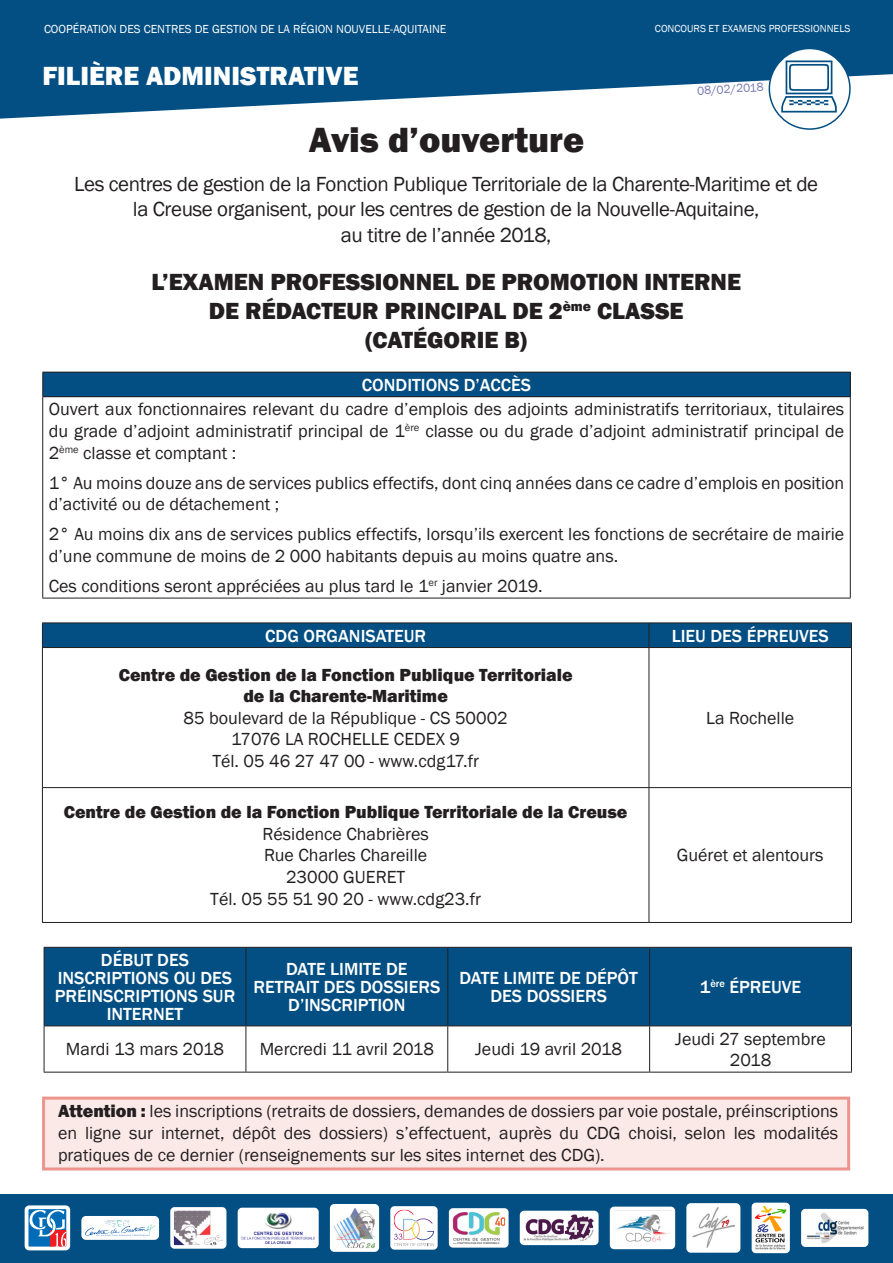
<style>
.page{position:relative;width:893px;height:1263px;background:#fff}
.page>*{position:absolute;margin:0;border:0;box-sizing:border-box;transform-origin:0 0}
.t1{font:800 36px "Franklin Gothic";color:#231f20}
.t2{font:800 27px "Franklin Gothic";color:#fff}
.t3{font:800 24px/28.8px "Franklin Gothic";color:#231f20;text-align:center}
.t4{font:21px/25.2px "Franklin Gothic";letter-spacing:-.02em;color:#231f20;text-align:center}
.conditions_acces{font:18px/21.6px "Franklin Gothic";color:#231f20;text-align:justify}
.t5{font:500 18px/18px "Franklin Gothic";color:#fff;text-align:center}
.conditions_acces-2{font:800 18px "Franklin Gothic";color:#231f20}
.t6{font:12px "Franklin Gothic";color:#fff}
.t7{font:12px "Franklin Gothic";color:#7477b0}
.t8{font:10.5px "Franklin Gothic";color:#fff}
.s1{font-weight:800}
</style>
<div class="page">
<div style="left:0;top:1194px;width:893px;height:69px;background:#034f83"></div>
<svg style="left:0;top:0;width:893px;height:119px;fill:#034f83"></svg>
<div style="left:769px;top:48px;width:81px;height:81px;background:#fff;border-radius:50%"></div>
<div style="left:769px;top:48px;width:82px;height:82px;border:2px solid #034f83;border-radius:50%"></div>
<svg style="left:781px;top:60px;width:56px;height:53px"></svg>
<div style="left:43px;top:372px;width:807px;height:25px;background:#034f83"></div>
<hr style="left:42px;top:372px;width:809px;height:1px;background:#231f20">
<svg style="left:42px;top:372px;width:1px;height:24px"></svg>
<svg style="left:850px;top:372px;width:1px;height:24px"></svg>
<hr style="left:42px;top:396px;width:809px;height:1px;background:#231f20">
<hr style="left:42px;top:397px;width:1px;height:201px;background:#231f20">
<hr style="left:850px;top:397px;width:1px;height:201px;background:#231f20">
<hr style="left:42px;top:598px;width:809px;height:1px;background:#231f20">
<div style="left:45px;top:948px;width:806px;height:77px;background:#034f83"></div>
<hr style="left:44px;top:947px;width:202px;height:1px;background:#231f20">
<hr style="left:44px;top:948px;width:1px;height:77px;background:#231f20">
<hr style="left:246px;top:947px;width:202px;height:1px;background:#231f20">
<hr style="left:246px;top:948px;width:1px;height:77px;background:#231f20">
<hr style="left:448px;top:947px;width:202px;height:1px;background:#231f20">
<hr style="left:447px;top:948px;width:1px;height:77px;background:#231f20">
<hr style="left:650px;top:947px;width:202px;height:1px;background:#231f20">
<hr style="left:649px;top:948px;width:1px;height:77px;background:#231f20">
<hr style="left:851px;top:948px;width:1px;height:77px;background:#231f20">
<hr style="left:44px;top:1025px;width:202px;height:1px;background:#231f20">
<hr style="left:44px;top:1026px;width:1px;height:46px;background:#231f20">
<hr style="left:246px;top:1025px;width:202px;height:1px;background:#231f20">
<hr style="left:246px;top:1026px;width:1px;height:46px;background:#231f20">
<hr style="left:448px;top:1025px;width:202px;height:1px;background:#231f20">
<hr style="left:447px;top:1026px;width:1px;height:46px;background:#231f20">
<hr style="left:650px;top:1025px;width:202px;height:1px;background:#231f20">
<hr style="left:649px;top:1026px;width:1px;height:46px;background:#231f20">
<hr style="left:851px;top:1026px;width:1px;height:46px;background:#231f20">
<hr style="left:44px;top:1072px;width:202px;height:1px;background:#231f20">
<hr style="left:246px;top:1072px;width:202px;height:1px;background:#231f20">
<hr style="left:448px;top:1072px;width:202px;height:1px;background:#231f20">
<hr style="left:650px;top:1072px;width:202px;height:1px;background:#231f20">
<hr style="left:42px;top:622px;width:607px;height:1px;background:#231f20">
<hr style="left:649px;top:622px;width:203px;height:1px;background:#231f20">
<div style="left:42px;top:623px;width:810px;height:24px;background:#034f83"></div>
<hr style="left:42px;top:647px;width:607px;height:1px;background:#231f20">
<hr style="left:42px;top:648px;width:1px;height:139px;background:#231f20">
<hr style="left:649px;top:647px;width:203px;height:1px;background:#231f20">
<hr style="left:649px;top:648px;width:1px;height:139px;background:#231f20">
<hr style="left:851px;top:648px;width:1px;height:139px;background:#231f20">
<hr style="left:42px;top:787px;width:607px;height:1px;background:#231f20">
<hr style="left:42px;top:788px;width:1px;height:134px;background:#231f20">
<hr style="left:649px;top:787px;width:203px;height:1px;background:#231f20">
<hr style="left:649px;top:788px;width:1px;height:134px;background:#231f20">
<hr style="left:851px;top:788px;width:1px;height:134px;background:#231f20">
<hr style="left:42px;top:922px;width:607px;height:1px;background:#231f20">
<hr style="left:649px;top:922px;width:203px;height:1px;background:#231f20">
<svg style="left:42px;top:1096px;width:808px;height:74px;background:#f9e2e0"></svg>
<svg style="left:30px;top:1210px;width:35px;height:35px"></svg>
<div style="left:25px;top:1205px;width:45px;height:45px;border:4px solid #fff;border-radius:3px"></div>
<svg style="left:86px;top:1221px;width:68px;height:14px"></svg>
<div style="left:81px;top:1216px;width:78px;height:24px;border:4px solid #fff;border-radius:3px"></div>
<img style="left:174px;top:1211px;width:48px;height:34px">
<div style="left:170px;top:1207px;width:56px;height:42px;border:3px solid #fff;border-radius:3px"></div>
<img style="left:243px;top:1213px;width:71px;height:30px">
<div style="left:238px;top:1208px;width:81px;height:40px;border:4px solid #fff;border-radius:3px"></div>
<img style="left:335px;top:1209px;width:39px;height:38px">
<div style="left:330px;top:1204px;width:49px;height:48px;border:4px solid #fff;border-radius:3px"></div>
<svg style="left:394px;top:1210px;width:40px;height:35px"></svg>
<div style="left:390px;top:1206px;width:48px;height:43px;border:3px solid #fff;border-radius:3px"></div>
<img style="left:453px;top:1212px;width:52px;height:31px">
<div style="left:449px;top:1208px;width:60px;height:39px;border:3px solid #fff;border-radius:3px"></div>
<img style="left:525px;top:1216px;width:69px;height:24px">
<div style="left:520px;top:1211px;width:79px;height:34px;border:4px solid #fff;border-radius:3px"></div>
<img style="left:614px;top:1210px;width:57px;height:35px">
<div style="left:610px;top:1206px;width:65px;height:43px;border:3px solid #fff;border-radius:3px"></div>
<img style="left:691px;top:1208px;width:44px;height:40px">
<div style="left:686px;top:1203px;width:54px;height:50px;border:4px solid #fff;border-radius:3px"></div>
<img style="left:756px;top:1207px;width:30px;height:42px">
<div style="left:752px;top:1203px;width:38px;height:50px;border:3px solid #fff;border-radius:3px"></div>
<img style="left:805px;top:1213px;width:59px;height:30px">
<div style="left:801px;top:1209px;width:67px;height:38px;border:3px solid #fff;border-radius:3px"></div>
<p class="t6" style="left:44px;top:22px;width:404px">COOPÉRATION DES CENTRES DE GESTION DE LA RÉGION NOUVELLE-AQUITAINE</p>
<p class="t8" style="left:655px;top:22px;width:197px">CONCOURS ET EXAMENS PROFESSIONNELS</p>
<p class="t2" style="left:43px;top:59px;width:318px">FILIÈRE ADMINISTRATIVE</p>
<p class="t7" style="left:697px;top:83px;width:68px;rotate:-3deg">08/02/2018</p>
<p class="t1" style="left:309px;top:117px;width:277px">Avis d’ouverture</p>
<p class="t4" style="left:74px;top:172px;width:745px">Les centres de gestion de la Fonction Publique Territoriale de la Charente-Maritime et de la Creuse organisent, pour les centres de gestion de la Nouvelle-Aquitaine,<br>au titre de l’année 2018,</p>
<p class="t3" style="left:151px;top:267px;width:591px">L’EXAMEN PROFESSIONNEL DE PROMOTION INTERNE<br>DE RÉDACTEUR PRINCIPAL DE 2<sup>ème</sup> CLASSE (CATÉGORIE B)</p>
<p class="t5" style="left:362px;top:376px;width:171px">CONDITIONS D’ACCÈS</p>
<p class="conditions_acces" style="left:49px;top:399px;width:797px">Ouvert aux fonctionnaires relevant du cadre d’emplois des adjoints administratifs territoriaux, titulaires du grade d’adjoint administratif principal de 1<sup>ère</sup> classe ou du grade d’adjoint administratif principal de 2<sup>ème</sup> classe et comptant :</p>
<p class="conditions_acces" style="left:49px;top:472px;width:797px">1° Au moins douze ans de services publics effectifs, dont cinq années dans ce cadre d’emplois en position d’activité ou de détachement ;</p>
<p class="conditions_acces" style="left:49px;top:524px;width:797px">2° Au moins dix ans de services publics effectifs, lorsqu’ils exercent les fonctions de secrétaire de mairie d’une commune de moins de 2 000 habitants depuis au moins quatre ans.</p>
<p class="conditions_acces" style="left:49px;top:576px;width:496px">Ces conditions seront appréciées au plus tard le 1<sup>er</sup> janvier 2019.</p>
<p class="t5" style="left:265px;top:627px;width:163px">CDG ORGANISATEUR</p>
<p class="t5" style="left:672px;top:627px;width:158px">LIEU DES ÉPREUVES</p>
<p class="conditions_acces-2" style="left:119px;top:663px;width:455px">Centre de Gestion de la Fonction Publique Territoriale</p>
<p class="conditions_acces-2" style="left:243px;top:684px;width:206px">de la Charente-Maritime</p>
<p class="conditions_acces" style="left:184px;top:707px;width:326px">85 boulevard de la République - CS 50002</p>
<p class="conditions_acces" style="left:231px;top:729px;width:230px">17076 LA ROCHELLE CEDEX 9</p>
<p class="conditions_acces" style="left:212px;top:751px;width:268px">Tél. 05 46 27 47 00 - www.cdg17.fr</p>
<p class="conditions_acces" style="left:706px;top:707px;width:90px">La Rochelle</p>
<p class="conditions_acces-2" style="left:64px;top:800px;width:565px">Centre de Gestion de la Fonction Publique Territoriale de la Creuse</p>
<p class="conditions_acces" style="left:262px;top:823px;width:168px">Résidence Chabrières</p>
<p class="conditions_acces" style="left:264px;top:845px;width:165px">Rue Charles Chareille</p>
<p class="conditions_acces" style="left:286px;top:866px;width:121px">23000 GUERET</p>
<p class="conditions_acces" style="left:210px;top:888px;width:272px">Tél. 05 55 51 90 20 - www.cdg23.fr</p>
<p class="conditions_acces" style="left:677px;top:845px;width:148px">Guéret et alentours</p>
<p class="t5" style="left:55px;top:951px;width:182px">DÉBUT DES<br>INSCRIPTIONS OU DES<br>PRÉINSCRIPTIONS SUR<br>INTERNET</p>
<p class="t5" style="left:253px;top:960px;width:188px">DATE LIMITE DE<br>RETRAIT DES DOSSIERS<br>D’INSCRIPTION</p>
<p class="t5" style="left:459px;top:969px;width:180px">DATE LIMITE DE DÉPÔT<br>DES DOSSIERS</p>
<p class="t5" style="left:700px;top:978px;width:103px">1<sup>ère</sup> ÉPREUVE</p>
<p class="conditions_acces" style="left:66px;top:1039px;width:159px">Mardi 13 mars 2018</p>
<p class="conditions_acces" style="left:260px;top:1039px;width:176px">Mercredi 11 avril 2018</p>
<p class="conditions_acces" style="left:475px;top:1039px;width:148px">Jeudi 19 avril 2018</p>
<p class="conditions_acces" style="left:675px;top:1028px;width:152px;text-align:center">Jeudi 27 septembre<br>2018</p>
<p class="conditions_acces" style="left:58px;top:1101px;width:782px"><span class="s1">Attention :</span> les inscriptions (retraits de dossiers, demandes de dossiers par voie postale, préinscriptions en ligne sur internet, dépôt des dossiers) s’effectuent, auprès du CDG choisi, selon les modalités pratiques de ce dernier (renseignements sur les sites internet des CDG).</p>
</div>
